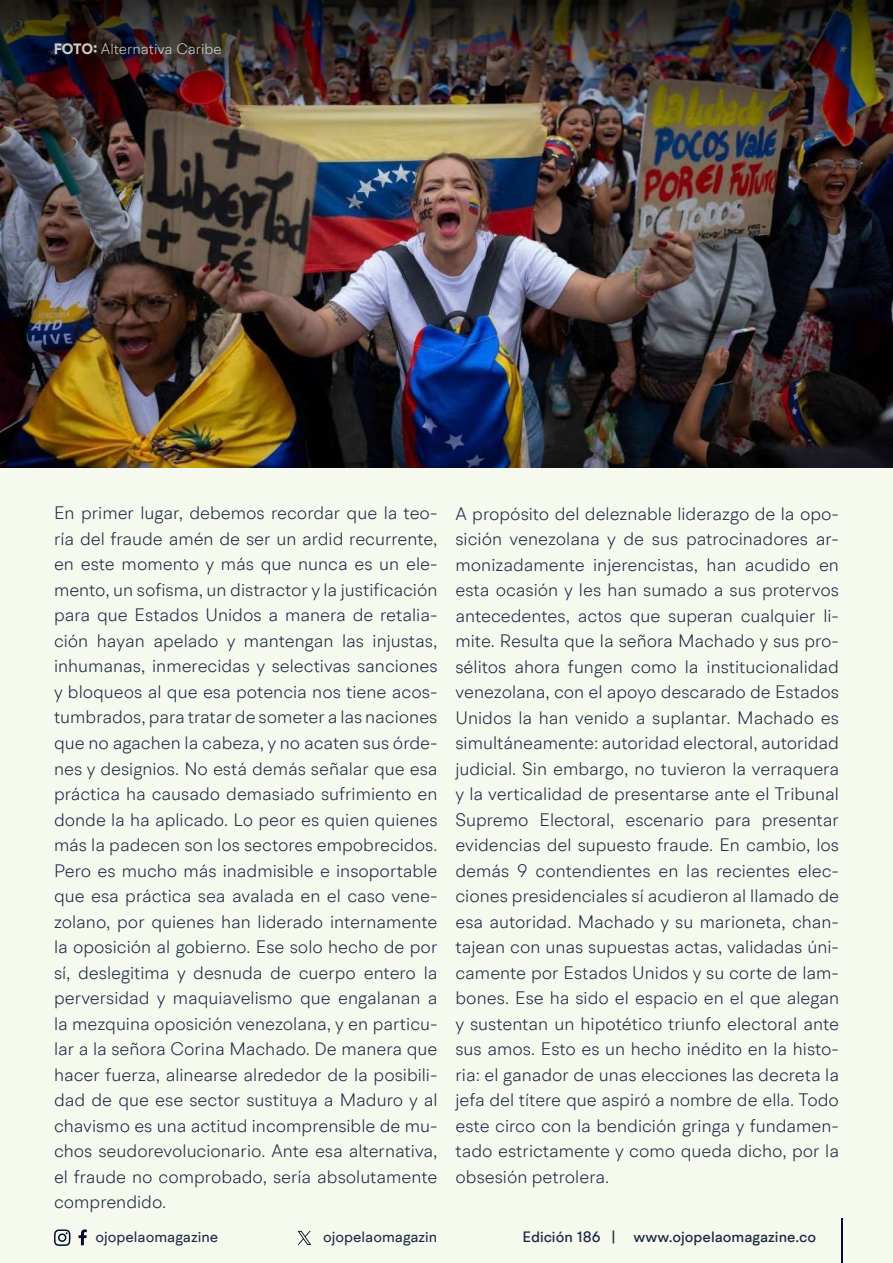
<style>
.page{position:relative;width:893px;height:1263px;background:#f6f9ee}
.page>*{position:absolute;margin:0;border:0;box-sizing:border-box;transform-origin:0 0}
.t1{font:300 18px/25.5px "BR Hendrix";color:#1b2943;text-align:justify}
.t2{font:500 15px "BR Hendrix";color:#1b2943}
.t3{font:15px "BR Hendrix";color:#1b2943}
.t4{font:300 15px "BR Hendrix";color:#f5faed}
.s1{font-weight:700}
</style>
<div class="page">
<svg style="left:79px;top:1229px;width:8px;height:16px"></svg>
<svg style="left:54px;top:1229px;width:17px;height:17px"></svg>
<hr style="left:841px;top:1219px;width:1px;height:44px;background:#000f2b">
<svg style="left:298px;top:1231px;width:13px;height:14px"></svg>
<img style="left:0;top:136px;width:893px;height:332px">
<img style="left:0;top:0;width:893px;height:136px">
<p class="t4" style="left:53px;top:40px;width:170px"><span class="s1">FOTO:</span> Alternativa Caribe</p>
<p class="t1" style="left:54px;top:500px;width:385px">En primer lugar, debemos recordar que la teo&shy;ría del fraude amén de ser un ardid recurrente, en este momento y más que nunca es un ele&shy;mento, un sofisma, un distractor y la justificación para que Estados Unidos a manera de retalia&shy;ción hayan apelado y mantengan las injustas, inhumanas, inmerecidas y selectivas sanciones y bloqueos al que esa potencia nos tiene acos&shy;tumbrados, para tratar de someter a las naciones que no agachen la cabeza, y no acaten sus órde&shy;nes y designios. No está demás señalar que esa práctica ha causado demasiado sufrimiento en donde la ha aplicado. Lo peor es quien quienes más la padecen son los sectores empobrecidos.<br>Pero es mucho más inadmisible e insoportable que esa práctica sea avalada en el caso vene&shy;zolano, por quienes han liderado internamente la oposición al gobierno. Ese solo hecho de por sí, deslegitima y desnuda de cuerpo entero la perversidad y maquiavelismo que engalanan a la mezquina oposición venezolana, y en particu&shy;lar a la señora Corina Machado. De manera que hacer fuerza, alinearse alrededor de la posibili&shy;dad de que ese sector sustituya a Maduro y al chavismo es una actitud incomprensible de mu&shy;chos seudorevolucionario. Ante esa alternativa, el fraude no comprobado, sería absolutamente comprendido.</p>
<p class="t1" style="left:455px;top:500px;width:385px">A propósito del deleznable liderazgo de la opo&shy;sición venezolana y de sus patrocinadores ar&shy;monizadamente injerencistas, han acudido en esta ocasión y les han sumado a sus protervos antecedentes, actos que superan cualquier li&shy;mite. Resulta que la señora Machado y sus pro&shy;sélitos ahora fungen como la institucionalidad venezolana, con el apoyo descarado de Estados Unidos la han venido a suplantar. Machado es simultáneamente: autoridad electoral, autoridad judicial. Sin embargo, no tuvieron la verraquera y la verticalidad de presentarse ante el Tribunal Supremo Electoral, escenario para presentar evidencias del supuesto fraude. En cambio, los demás 9 contendientes en las recientes elec&shy;ciones presidenciales sí acudieron al llamado de esa autoridad. Machado y su marioneta, chan&shy;tajean con unas supuestas actas, validadas úni&shy;camente por Estados Unidos y su corte de lam&shy;bones. Ese ha sido el espacio en el que alegan y sustentan un hipotético triunfo electoral ante sus amos. Esto es un hecho inédito en la histo&shy;ria: el ganador de unas elecciones las decreta la jefa del títere que aspiró a nombre de ella. Todo este circo con la bendición gringa y fundamen&shy;tado estrictamente y como queda dicho, por la obsesión petrolera.</p>
<p class="t3" style="left:96px;top:1227px;width:124px">ojopelaomagazine</p>
<p class="t3" style="left:323px;top:1227px;width:116px">ojopelaomagazin</p>
<p class="t2" style="left:522px;top:1227px;width:295px">Edición 186 | www.ojopelaomagazine.co</p>
</div>
